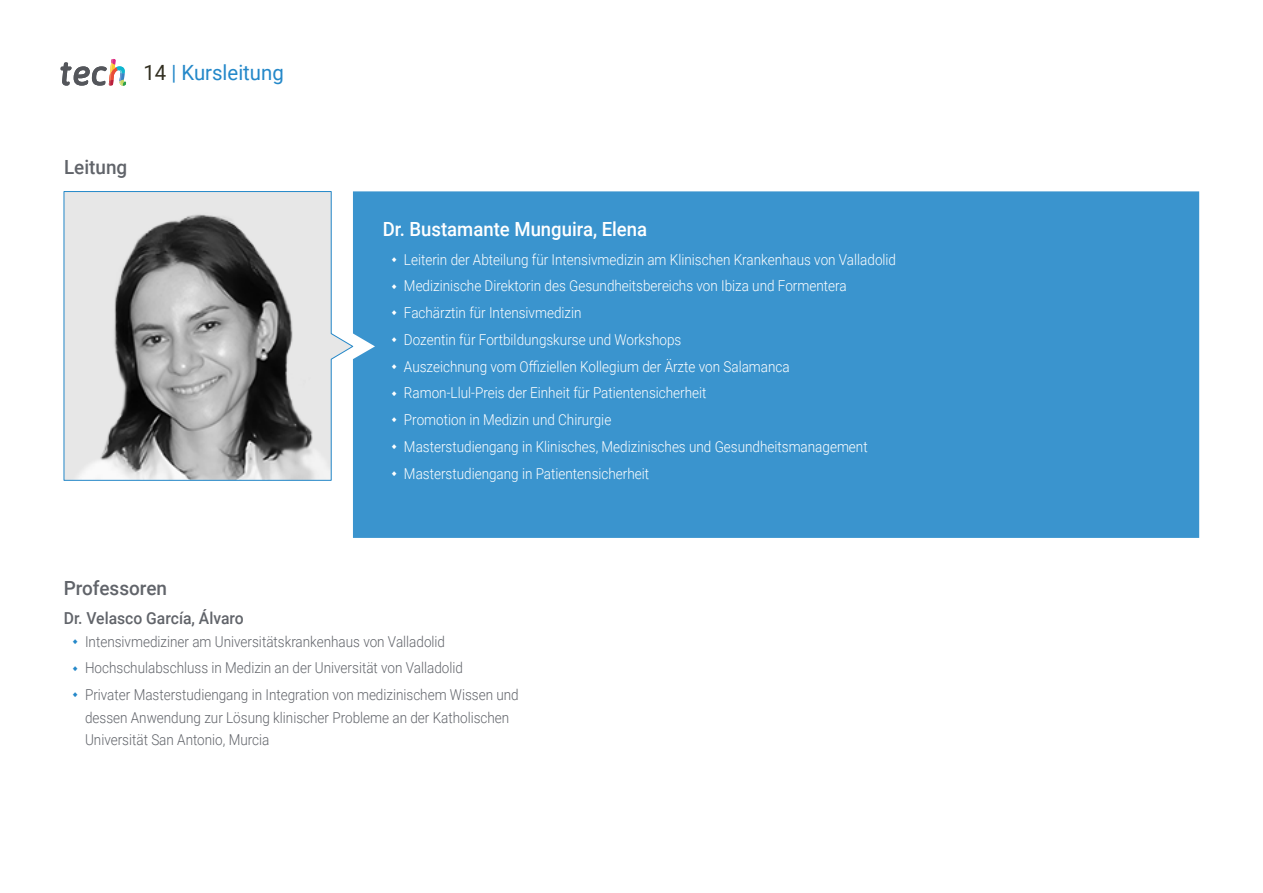
<style>
.page{position:relative;width:1263px;height:893px;background:#fff}
.page>*{position:absolute;margin:0;border:0;box-sizing:border-box;transform-origin:0 0}
.t1{font:21px "Roboto";color:#2488c9}
.t2{font:500 19.5px "Roboto";color:#fff;scale:.95 1}
.t3{font:500 19.5px "Roboto";color:#61646a}
.t4{font:500 16.5px "Roboto";color:#61646a;scale:.95 1}
.t5{font:300 15px/26.7px "Roboto";color:#fff;scale:.9 1}
.t6{font:300 15px/26.7px "Roboto";color:#61646a;scale:.9 1}
.s1{color:#312e20}
</style>
<div class="page">
<div style="left:353px;top:191px;width:846px;height:347px;background:#3a94ce"></div>
<svg style="left:64px;top:191px;width:289px;height:290px;background:#adaeaf"></svg>
<svg style="left:61px;top:59px;width:65px;height:27px"></svg>
<svg style="left:392px;top:257px;width:5px;height:5px"></svg>
<svg style="left:392px;top:284px;width:5px;height:5px"></svg>
<svg style="left:392px;top:310px;width:5px;height:5px"></svg>
<svg style="left:392px;top:337px;width:5px;height:5px"></svg>
<svg style="left:392px;top:364px;width:5px;height:5px"></svg>
<svg style="left:392px;top:391px;width:5px;height:5px"></svg>
<svg style="left:392px;top:417px;width:5px;height:5px"></svg>
<svg style="left:392px;top:444px;width:5px;height:5px"></svg>
<svg style="left:392px;top:471px;width:5px;height:5px"></svg>
<h1 class="t1" style="left:144px;top:57px;width:142px"><span class="s1">14</span> | Kursleitung</h1>
<h2 class="t3" style="left:64px;top:154px;width:65px">Leitung</h2>
<h2 class="t3" style="left:64px;top:574px;width:105px">Professoren</h2>
<h2 class="t2" style="left:383px;top:215px;width:280px">Dr. Bustamante Munguira, Elena</h2>
<p class="t5" style="left:404px;top:245px;width:548px">Leiterin der Abteilung für Intensivmedizin am Klinischen Krankenhaus von Valladolid Medizinische Direktorin des Gesundheitsbereichs von Ibiza und Formentera Fachärztin für Intensivmedizin<br>Dozentin für Fortbildungskurse und Workshops<br>Auszeichnung vom Offiziellen Kollegium der Ärzte von Salamanca<br>Ramon-Llul-Preis der Einheit für Patientensicherheit<br>Promotion in Medizin und Chirurgie<br>Masterstudiengang in Klinisches, Medizinisches und Gesundheitsmanagement Masterstudiengang in Patientensicherheit</p>
<p class="t4" style="left:64px;top:607px;width:191px">Dr. Velasco García, Álvaro</p>
<p class="t6" style="left:85px;top:627px;width:483px">Intensivmediziner am Universitätskrankenhaus von Valladolid<br>Hochschulabschluss in Medizin an der Universität von Valladolid<br>Privater Masterstudiengang in Integration von medizinischem Wissen und</p>
<p class="t6" style="left:85px;top:705px;width:473px;line-height:22.5px">dessen Anwendung zur Lösung klinischer Probleme an der Katholischen<br>Universität San Antonio, Murcia</p>
</div>
